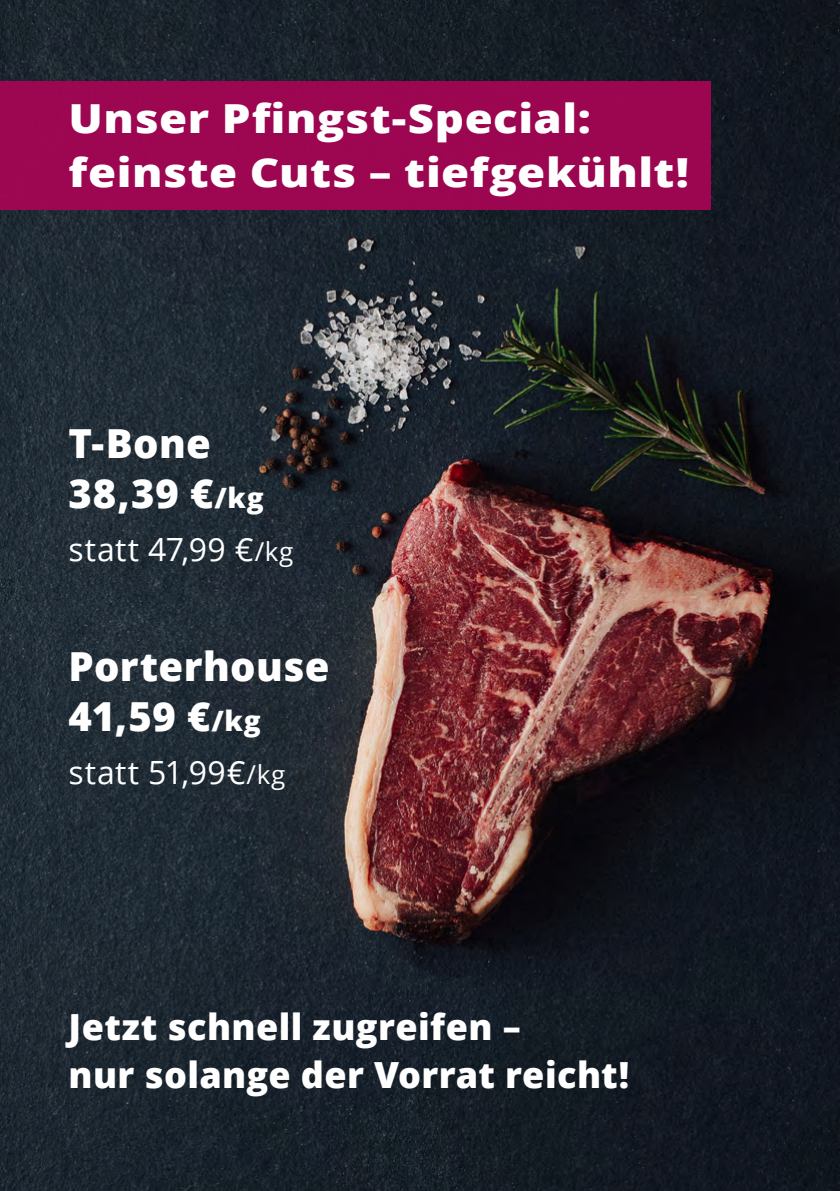
<style>
.page{position:relative;width:840px;height:1191px;background:#fff}
.page>*{position:absolute;margin:0;border:0;box-sizing:border-box;transform-origin:0 0}
.t1{font:800 40px/54.6px "Open Sans";letter-spacing:.01em;color:#fff;scale:1.14 1}
.t2{font:800 40px/50px "Open Sans";letter-spacing:.01em;color:#fff}
.t3{font:800 36px/48px "Open Sans";letter-spacing:.01em;color:#fff}
.t4{font:32px "Open Sans";letter-spacing:.02em;color:#fff}
.s1{font-size:28px}
.s2{font-size:26px}
</style>
<div class="page">
<img style="left:0;top:0;width:839px;height:1191px">
<div style="left:0;top:81px;width:710px;height:128px;background:#9c0651"></div>
<p class="t1" style="left:69px;top:89px;width:545px">Unser Pfingst-Special: feinste Cuts – tiefgekühlt!</p>
<p class="t2" style="left:69px;top:416px;width:196px">T-Bone<br>38,39 €<span class="s1">/kg</span></p>
<p class="t4" style="left:69px;top:527px;width:226px">statt 47,99 €<span class="s2">/kg</span></p>
<p class="t2" style="left:69px;top:639px;width:262px">Porterhouse<br>41,59 €<span class="s1">/kg</span></p>
<p class="t4" style="left:69px;top:750px;width:218px">statt 51,99€<span class="s2">/kg</span></p>
<p class="t3" style="left:69px;top:1000px;width:562px">Jetzt schnell zugreifen –<br>nur solange der Vorrat reicht!</p>
</div>
